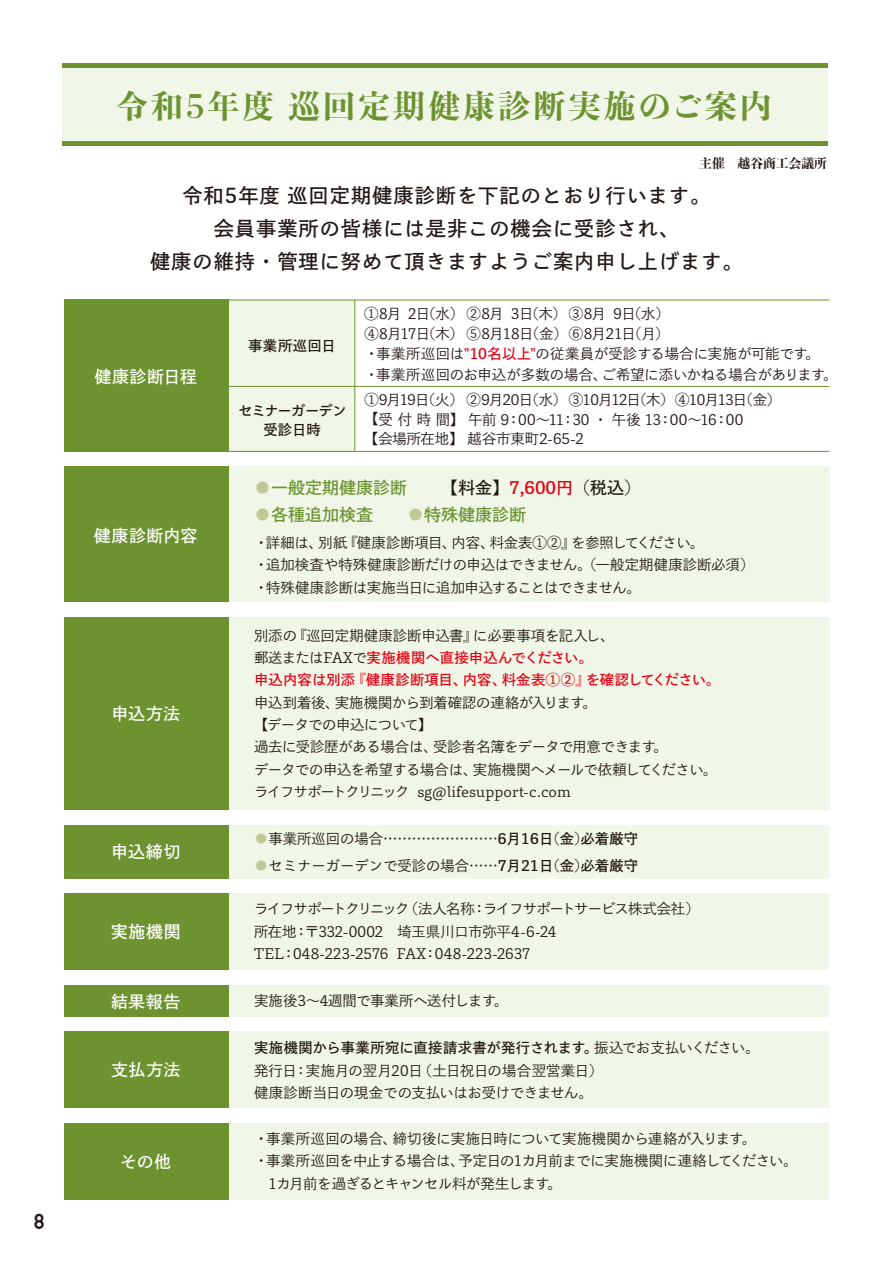
<style>
.page{position:relative;width:893px;height:1263px;background:#fff}
.page>*{position:absolute;margin:0;border:0;box-sizing:border-box;transform-origin:0 0}
.t1{font:31.95px "Toppan Bunkyu Midashi Min Std EB";letter-spacing:.1em;color:#6d9331}
.t2{font:21.3px "Alte DIN1451 Mittelschriftgepraegt";color:#221815}
.t3{font:20.25px/33px "Toppan Bunkyu Gothic Pr 6 N DB";letter-spacing:.05em;color:#221815;text-align:center}
.t4{font:16.95px "Toppan Bunkyu Gothic Pr 6 N DB";letter-spacing:.025em;color:#fff}
.t5{font:16.95px "Toppan Bunkyu Gothic Pr 6 N DB";color:#221815}
.t6{font:16.95px "Toppan Bunkyu Gothic Pr 6 N DB";color:#6d9331}
.t7{font:14.4px/22.4px "Toppan Bunkyu Gothic Pr 6 N";letter-spacing:-.015em;color:#221815}
.t8{font:14.4px/19.2px "Toppan Bunkyu Gothic Pr 6 N";letter-spacing:-.04em;color:#221815}
.t9{font:14.4px/22.4px "Toppan Bunkyu Gothic Pr 6 N DB";letter-spacing:.005em;color:#e60012}
.t10{font:14.4px "Toppan Bunkyu Gothic Pr 6 N DB";letter-spacing:.02em;color:#221815}
.t11{font:14.4px/19.2px "Toppan Bunkyu Gothic Pr 6 N DB";letter-spacing:-.05em;color:#221815;text-align:center}
.t12{font:14.4px "Toppan Bunkyu Gothic Pr 6 N DB";color:#221815}
.t13{font:12.75px "Toppan Bunkyu Midashi Min Std EB";color:#221815}
.s1{font-family:"Toppan Bunkyu Gothic Pr 6 N DB";color:#e60012}
.s2{font-size:14.85px}
.s3{color:#c0c996}
.s4{color:#6d9331}
.s5{color:#e60012}
.s6{color:#221815}
.s7{font-family:"Toppan Bunkyu Gothic Pr 6 N";color:#221815}
.s8{font-family:"Toppan Bunkyu Gothic Pr 6 N DB";color:#c0c996}
.s9{font-family:"Toppan Bunkyu Gothic Pr 6 N DB"}
.s10{font-family:"Toppan Bunkyu Gothic Pr 6 N"}
</style>
<div class="page">
<div style="left:221px;top:825px;width:608px;height:53px;background:#f0f7e8"></div>
<div style="left:221px;top:893px;width:608px;height:77px;background:#f0f7e8"></div>
<div style="left:221px;top:1031px;width:608px;height:76px;background:#f0f7e8"></div>
<div style="left:221px;top:985px;width:608px;height:32px;background:#f0f7e8"></div>
<div style="left:221px;top:1123px;width:608px;height:76px;background:#f0f7e8"></div>
<div style="left:221px;top:466px;width:609px;height:136px;background:#f0f7e8"></div>
<div style="left:221px;top:617px;width:609px;height:193px;background:#f0f7e8"></div>
<div style="left:63px;top:67px;width:765px;height:78px;background:#f0f7e8"></div>
<hr style="left:63px;top:63px;width:765px;height:4px;background:#6d9331">
<hr style="left:63px;top:142px;width:765px;height:4px;background:#6d9331">
<div style="left:64px;top:466px;width:164px;height:136px;background:#6d9331"></div>
<div style="left:64px;top:825px;width:164px;height:53px;background:#6d9331"></div>
<div style="left:64px;top:893px;width:164px;height:77px;background:#6d9331"></div>
<div style="left:64px;top:1031px;width:164px;height:76px;background:#6d9331"></div>
<div style="left:64px;top:617px;width:164px;height:193px;background:#6d9331"></div>
<div style="left:224px;top:300px;width:131px;height:151px;background:#f0f7e8"></div>
<hr style="left:224px;top:300px;width:605px;height:1px;background:#6d9331">
<hr style="left:224px;top:386px;width:605px;height:1px;background:#6d9331">
<hr style="left:224px;top:451px;width:605px;height:1px;background:#6d9331">
<hr style="left:354px;top:300px;width:1px;height:151px;background:#6d9331">
<div style="left:64px;top:985px;width:164px;height:32px;background:#6d9331"></div>
<div style="left:64px;top:1123px;width:164px;height:76px;background:#6d9331"></div>
<div style="left:64px;top:300px;width:164px;height:152px;background:#6d9331"></div>
<h2 class="t2" style="left:34px;top:1208px;width:12px">8</h2>
<h1 class="t1" style="left:116px;top:81px;width:657px">令和5年度 巡回定期健康診断実施のご案内</h1>
<p class="t13" style="left:699px;top:153px;width:129px">主催　越谷商工会議所</p>
<h3 class="t3" style="left:150px;top:179px;width:594px">令和5年度 巡回定期健康診断を下記のとおり行います。<br>会員事業所の皆様には是非この機会に受診され、<br>健康の維持・管理に努めて頂きますようご案内申し上げます。</h3>
<p class="t4" style="left:95px;top:368px;width:104px">健康診断日程</p>
<p class="t4" style="left:94px;top:526px;width:105px">健康診断内容</p>
<p class="t4" style="left:111px;top:704px;width:70px">申込方法</p>
<p class="t4" style="left:111px;top:842px;width:71px">申込締切</p>
<p class="t4" style="left:111px;top:923px;width:71px">実施機関</p>
<p class="t4" style="left:111px;top:992px;width:71px">結果報告</p>
<p class="t4" style="left:111px;top:1060px;width:71px">支払方法</p>
<p class="t4" style="left:120px;top:1152px;width:52px">その他</p>
<p class="t12" style="left:248px;top:337px;width:89px">事業所巡回日</p>
<p class="t11" style="left:238px;top:401px;width:110px">セミナーガーデン受診日時</p>
<p class="t7" style="left:364px;top:304px;width:475px;line-height:20.2px">①8月 2日(水) ②8月 3日(木) ③8月 9日(水)<br>④8月17日(木) ⑤8月18日(金) ⑥8月21日(月)<br>・事業所巡回は<span class="s1">"10名以上"</span>の従業員が受診する場合に実施が可能です。・事業所巡回のお申込が多数の場合、ご希望に添いかねる場合があります。</p>
<p class="t8" style="left:364px;top:391px;width:411px">①9月19日(火) ②9月20日(水) ③10月12日(木) ④10月13日(金)【<span class="s2">受付時</span>間】 午前 9：00～11：30 ・ 午後 13：00～16：00<br>【会場所在地】 越谷市東町2-65-2</p>
<p class="t5" style="left:254px;top:478px;width:389px"><span class="s3">●</span><span class="s4">一般定期健康診断</span>　　【料金】<span class="s5">7,600円</span>（税込）</p>
<p class="t6" style="left:254px;top:505px;width:274px"><span class="s3">●</span>各種追加検査<span class="s6">　　</span><span class="s3">●</span>特殊健康診断</p>
<p class="t7" style="left:254px;top:532px;width:502px">・詳細は、別紙『健康診断項目、内容、料金表①②』を参照してください。<br>・追加検査や特殊健康診断だけの申込はできません。（一般定期健康診断必須）・特殊健康診断は実施当日に追加申込することはできません。</p>
<p class="t7" style="left:254px;top:624px;width:362px">別添の『巡回定期健康診断申込書』に必要事項を記入し、</p>
<p class="t9" style="left:254px;top:647px;width:468px"><span class="s7">郵送またはFAXで</span>実施機関へ直接申込んでください。<br>申込内容は別添『健康診断項目、内容、料金表①②』を確認してください。</p>
<p class="t7" style="left:254px;top:691px;width:465px">申込到着後、実施機関から到着確認の連絡が入ります。<br>【データでの申込について】<br>過去に受診歴がある場合は、受診者名簿をデータで用意できます。<br>データでの申込を希望する場合は、実施機関へメールで依頼してください。ライフサポートクリニック sg@lifesupport-c.com</p>
<p class="t7" style="left:254px;top:828px;width:385px"><span class="s8">●</span>事業所巡回の場合……………………<span class="s9">6月16日(金)必着厳守</span></p>
<p class="t7" style="left:254px;top:855px;width:385px"><span class="s8">●</span>セミナーガーデンで受診の場合……<span class="s9">7月21日(金)必着厳守</span></p>
<p class="t7" style="left:254px;top:898px;width:447px">ライフサポートクリニック（法人名称：ライフサポートサービス株式会社）所在地：〒332-0002　埼玉県川口市弥平4-6-24<br>TEL：048-223-2576 FAX：048-223-2637</p>
<p class="t7" style="left:254px;top:990px;width:256px">実施後3～4週間で事業所へ送付します。</p>
<p class="t10" style="left:254px;top:1040px;width:507px">実施機関から事業所宛に直接請求書が発行されます。<span class="s10">振込でお支払いください。</span></p>
<p class="t7" style="left:254px;top:1059px;width:350px">発行日：実施月の翌月20日（土日祝日の場合翌営業日）健康診断当日の現金での支払いはお受けできません。</p>
<p class="t7" style="left:254px;top:1128px;width:545px">・事業所巡回の場合、締切後に実施日時について実施機関から連絡が入ります。<br>・事業所巡回を中止する場合は、予定日の1カ月前までに実施機関に連絡してください。　1カ月前を過ぎるとキャンセル料が発生します。</p>
</div>
